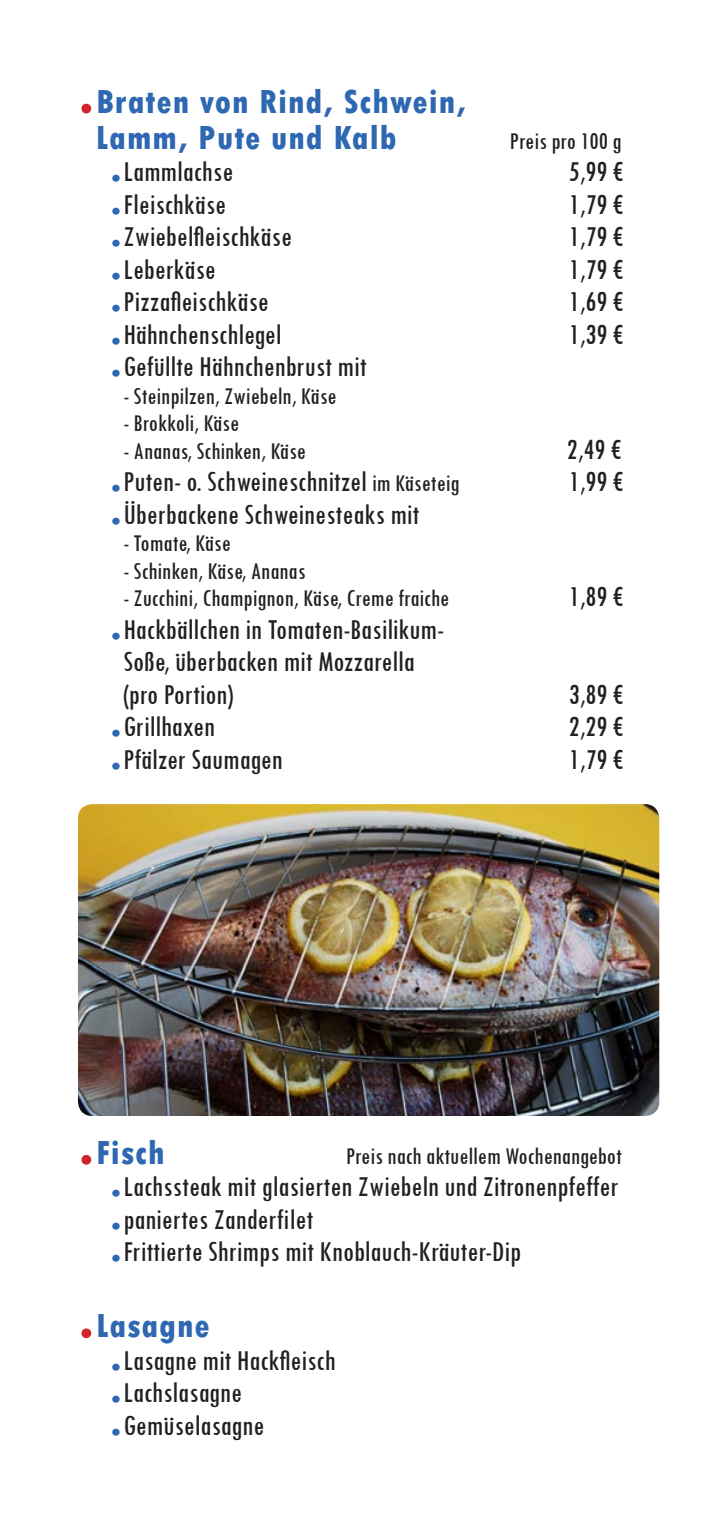
<style>
.page{position:relative;width:716px;height:1531px;background:#fff}
.page>*{position:absolute;margin:0;border:0;box-sizing:border-box;transform-origin:0 0}
.t1{font:800 condensed 35px/36px "Tw Cen";letter-spacing:.03em;color:#2e67b2}
.t2{font:condensed 30px/32.5px "Tw Cen";color:#231f20}
.t3{font:condensed 25px "Tw Cen";color:#231f20}
.s1{font-size:60px;color:#d1232a}
.s2{font-weight:800;font-size:45px;color:#2e67b2}
.s3{font-size:25px}
</style>
<div class="page">
<img style="left:78px;top:804px;width:581px;height:312px">
<p class="t1" style="left:96px;top:83px;width:372px;text-indent:-18px"><span class="s1">.</span>Braten von Rind, Schwein,<br>Lamm, Pute und Kalb</p>
<p class="t3" style="left:510px;top:126px;width:113px">Preis pro 100 g</p>
<p class="t2" style="left:110px;top:155px;width:125px"><span class="s2">.</span>Lammlachse</p>
<p class="t2" style="left:569px;top:155px;width:56px">5,99 €</p>
<p class="t2" style="left:110px;top:187px;width:118px"><span class="s2">.</span>Fleischkäse</p>
<p class="t2" style="left:569px;top:187px;width:56px">1,79 €</p>
<p class="t2" style="left:110px;top:220px;width:184px"><span class="s2">.</span>Zwiebelfleischkäse</p>
<p class="t2" style="left:569px;top:220px;width:56px">1,79 €</p>
<p class="t2" style="left:110px;top:252px;width:108px"><span class="s2">.</span>Leberkäse</p>
<p class="t2" style="left:569px;top:252px;width:56px">1,79 €</p>
<p class="t2" style="left:110px;top:285px;width:160px"><span class="s2">.</span>Pizzafleischkäse</p>
<p class="t2" style="left:569px;top:285px;width:56px">1,69 €</p>
<p class="t2" style="left:110px;top:317px;width:173px"><span class="s2">.</span>Hähnchenschlegel</p>
<p class="t2" style="left:569px;top:317px;width:56px">1,39 €</p>
<p class="t2" style="left:110px;top:350px;width:258px"><span class="s2">.</span>Gefüllte Hähnchenbrust mit</p>
<p class="t3" style="left:123px;top:381px;width:215px">- Steinpilzen, Zwiebeln, Käse</p>
<p class="t3" style="left:123px;top:408px;width:117px">- Brokkoli, Käse</p>
<p class="t3" style="left:123px;top:436px;width:184px">- Ananas, Schinken, Käse</p>
<p class="t2" style="left:567px;top:432px;width:56px">2,49 €</p>
<p class="t2" style="left:110px;top:465px;width:351px"><span class="s2">.</span>Puten- o. Schweineschnitzel <span class="s3">im Käseteig</span></p>
<p class="t2" style="left:569px;top:465px;width:56px">1,99 €</p>
<p class="t2" style="left:110px;top:497px;width:311px"><span class="s2">.</span>Überbackene Schweinesteaks mit</p>
<p class="t3" style="left:123px;top:528px;width:109px">- Tomate, Käse</p>
<p class="t3" style="left:123px;top:556px;width:184px">- Schinken, Käse, Ananas</p>
<p class="t3" style="left:123px;top:583px;width:327px">- Zucchini, Champignon, Käse, Creme fraiche</p>
<p class="t2" style="left:569px;top:580px;width:56px">1,89 €</p>
<p class="t2" style="left:123px;top:612px;width:322px;text-indent:-13px"><span class="s2">.</span>Hackbällchen in Tomaten-Basilikum-<br>Soße, überbacken mit Mozzarella (pro Portion)</p>
<p class="t2" style="left:569px;top:677px;width:56px">3,89 €</p>
<p class="t2" style="left:110px;top:710px;width:107px"><span class="s2">.</span>Grillhaxen</p>
<p class="t2" style="left:569px;top:710px;width:56px">2,29 €</p>
<p class="t2" style="left:110px;top:742px;width:174px"><span class="s2">.</span>Pfälzer Saumagen</p>
<p class="t2" style="left:569px;top:742px;width:56px">1,79 €</p>
<p class="t1" style="left:78px;top:1134px;width:88px"><span class="s1">.</span>Fisch</p>
<p class="t3" style="left:346px;top:1141px;width:277px">Preis nach aktuellem Wochenangebot</p>
<p class="t2" style="left:110px;top:1170px;width:510px"><span class="s2">.</span>Lachssteak mit glasierten Zwiebeln und Zitronenpfeffer <span class="s2">.</span>paniertes Zanderfilet<br><span class="s2">.</span>Frittierte Shrimps mit Knoblauch-Kräuter-Dip</p>
<p class="t1" style="left:78px;top:1308px;width:133px"><span class="s1">.</span>Lasagne</p>
<p class="t2" style="left:110px;top:1343px;width:227px"><span class="s2">.</span>Lasagne mit Hackfleisch <span class="s2">.</span>Lachslasagne <span class="s2">.</span>Gemüselasagne</p>
</div>
